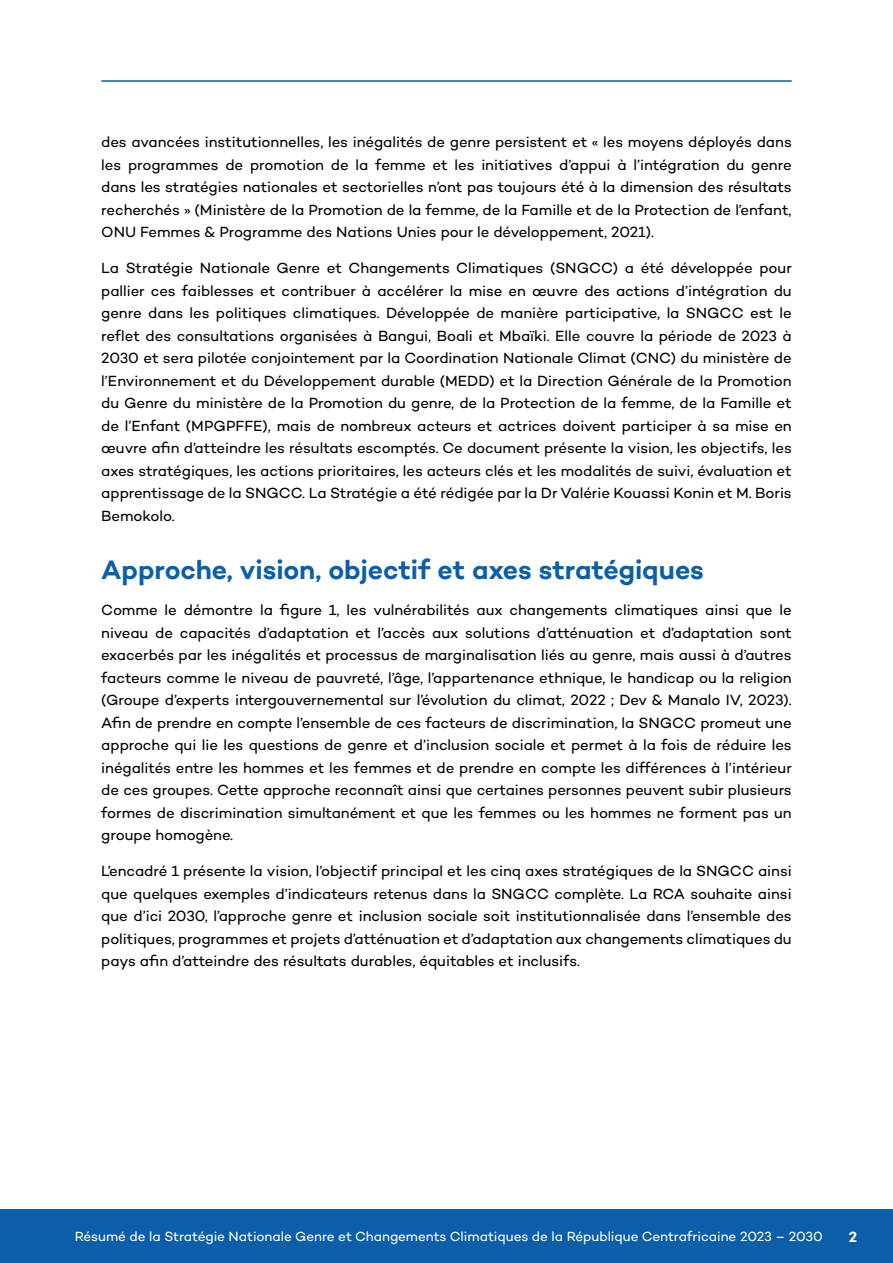
<style>
.page{position:relative;width:893px;height:1263px;background:#fff}
.page>*{position:absolute;margin:0;border:0;box-sizing:border-box;transform-origin:0 0}
.t1{font:600 27px "Campton";color:#0b5eaa}
.t2{font:15px/22.5px "Campton";letter-spacing:-.005em;color:#000;text-align:justify}
.t3{font:600 15px "Campton";color:#fff}
.t4{font:13.5px "Campton";letter-spacing:-.005em;color:#fff}
</style>
<div class="page">
<hr style="left:101px;top:80px;width:691px;height:2px;background:#0b5eaa">
<div style="left:0;top:1209px;width:893px;height:54px;background:#0b5eaa"></div>
<p class="t2" style="left:101px;top:130px;width:692px">des avancées institutionnelles, les inégalités de genre persistent et « les moyens déployés dans les programmes de promotion de la femme et les initiatives d’appui à l’intégration du genre dans les stratégies nationales et sectorielles n’ont pas toujours été à la dimension des résultats recherchés » (Ministère de la Promotion de la femme, de la Famille et de la Protection de l’enfant, ONU Femmes &amp; Programme des Nations Unies pour le développement, 2021).</p>
<p class="t2" style="left:101px;top:256px;width:692px">La Stratégie Nationale Genre et Changements Climatiques (SNGCC) a été développée pour pallier ces faiblesses et contribuer à accélérer la mise en œuvre des actions d’intégration du genre dans les politiques climatiques. Développée de manière participative, la SNGCC est le reflet des consultations organisées à Bangui, Boali et Mbaïki. Elle couvre la période de 2023 à 2030 et sera pilotée conjointement par la Coordination Nationale Climat (CNC) du ministère de l’Environnement et du Développement durable (MEDD) et la Direction Générale de la Promotion du Genre du ministère de la Promotion du genre, de la Protection de la femme, de la Famille et de l’Enfant (MPGPFFE), mais de nombreux acteurs et actrices doivent participer à sa mise en œuvre afin d’atteindre les résultats escomptés. Ce document présente la vision, les objectifs, les axes stratégiques, les actions prioritaires, les acteurs clés et les modalités de suivi, évaluation et apprentissage de la SNGCC. La Stratégie a été rédigée par la Dr Valérie Kouassi Konin et M. Boris Bemokolo.</p>
<h1 class="t1" style="left:101px;top:553px;width:604px">Approche, vision, objectif et axes stratégiques</h1>
<p class="t2" style="left:101px;top:598px;width:692px">Comme le démontre la figure 1, les vulnérabilités aux changements climatiques ainsi que le niveau de capacités d’adaptation et l’accès aux solutions d’atténuation et d’adaptation sont exacerbés par les inégalités et processus de marginalisation liés au genre, mais aussi à d’autres facteurs comme le niveau de pauvreté, l’âge, l’appartenance ethnique, le handicap ou la religion (Groupe d’experts intergouvernemental sur l’évolution du climat, 2022 ; Dev &amp; Manalo IV, 2023).<br>Afin de prendre en compte l’ensemble de ces facteurs de discrimination, la SNGCC promeut une approche qui lie les questions de genre et d’inclusion sociale et permet à la fois de réduire les inégalités entre les hommes et les femmes et de prendre en compte les différences à l’intérieur de ces groupes. Cette approche reconnaît ainsi que certaines personnes peuvent subir plusieurs formes de discrimination simultanément et que les femmes ou les hommes ne forment pas un groupe homogène.</p>
<p class="t2" style="left:101px;top:859px;width:692px">L’encadré 1 présente la vision, l’objectif principal et les cinq axes stratégiques de la SNGCC ainsi que quelques exemples d’indicateurs retenus dans la SNGCC complète. La RCA souhaite ainsi que d’ici 2030, l’approche genre et inclusion sociale soit institutionnalisée dans l’ensemble des politiques, programmes et projets d’atténuation et d’adaptation aux changements climatiques du pays afin d’atteindre des résultats durables, équitables et inclusifs.</p>
<p class="t4" style="left:75px;top:1228px;width:749px">Résumé de la Stratégie Nationale Genre et Changements Climatiques de la République Centrafricaine 2023 – 2030</p>
<p class="t3" style="left:849px;top:1227px;width:10px">2</p>
</div>
